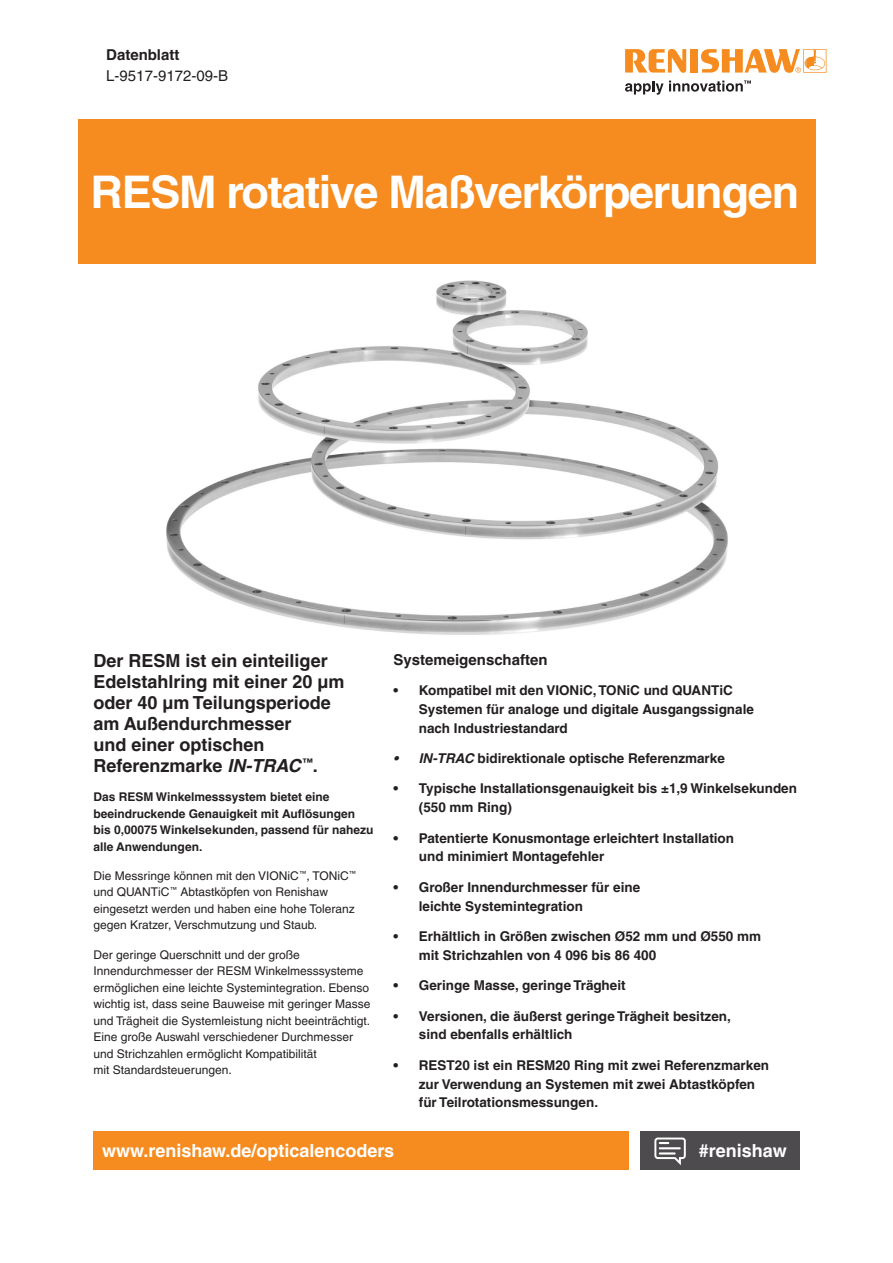
<style>
.page{position:relative;width:893px;height:1263px;background:#fff}
.page>*{position:absolute;margin:0;border:0;box-sizing:border-box;transform-origin:0 0}
.Headline_30pt_BOLD{font:700 45px "Helvetica LT Pro";letter-spacing:-.03em;color:#fff}
.Heading_4__12pt_bold{font:700 18px/21px "Helvetica LT Pro";color:#231f20}
.back_page_URL_white___hashtag{font:700 18px "Helvetica LT Pro";color:#fff}
._10pt_Body_Text_Bold{font:700 15px "Helvetica LT Pro";color:#231f20}
._10pt_Body_Text{font:15px "Helvetica LT Pro";color:#231f20}
._10pt_Body_Text-2{font:700 15px "Helvetica LT Pro";color:#231f20}
.t1{font:700 13.5px/18.8px "Helvetica LT Pro";color:#231f20}
._8pt_Body_Text{font:12px/16.5px "Helvetica LT Pro";color:#231f20}
._8pt_Body_Text_Bold{font:700 12px/16.5px "Helvetica LT Pro";color:#231f20}
.s1{font-style:italic}
</style>
<div class="page">
<div style="left:639px;top:1131px;width:160px;height:38px;background:#4d4b4d"></div>
<svg style="left:654px;top:1137px;width:32px;height:28px"></svg>
<div style="left:78px;top:119px;width:737px;height:145px;background:#f68c1f"></div>
<div style="left:94px;top:1131px;width:535px;height:38px;background:#f68c1f"></div>
<img style="left:166px;top:280px;width:562px;height:355px">
<svg style="left:625px;top:49px;width:61px;height:24px"></svg>
<div style="left:690px;top:49px;width:8px;height:24px;background:#f68c1f"></div>
<svg style="left:701px;top:49px;width:125px;height:24px"></svg>
<svg style="left:625px;top:80px;width:126px;height:15px"></svg>
<p class="_10pt_Body_Text-2" style="left:106px;top:45px;width:75px">Datenblatt</p>
<p class="_10pt_Body_Text" style="left:106px;top:67px;width:123px">L-9517-9172-09-B</p>
<p class="Headline_30pt_BOLD" style="left:91px;top:164px;width:710px">RESM rotative Maßverkörperungen</p>
<p class="Heading_4__12pt_bold" style="left:94px;top:650px;width:253px">Der RESM ist ein einteiliger<br>Edelstahlring mit einer 20 µm oder 40 µm Teilungsperiode am Außendurchmesser<br>und einer optischen<br>Referenzmarke <span class="s1">IN-TRAC</span> <sup>™</sup>.</p>
<p class="_8pt_Body_Text_Bold" style="left:94px;top:788px;width:281px">Das RESM Winkelmesssystem bietet eine beeindruckende Genauigkeit mit Auflösungen bis 0,00075 Winkelsekunden, passend für nahezu alle Anwendungen.</p>
<p class="_8pt_Body_Text" style="left:94px;top:867px;width:264px">Die Messringe können mit den VIONiC<sup>™</sup>, TONiC<sup>™ </sup>und QUANTiC <sup>™</sup> Abtastköpfen von Renishaw eingesetzt werden und haben eine hohe Toleranz gegen Kratzer, Verschmutzung und Staub.</p>
<p class="_8pt_Body_Text" style="left:94px;top:946px;width:278px">Der geringe Querschnitt und der große Innendurchmesser der RESM Winkelmesssysteme ermöglichen eine leichte Systemintegration. Ebenso wichtig ist, dass seine Bauweise mit geringer Masse und Trägheit die Systemleistung nicht beeinträchtigt.<br>Eine große Auswahl verschiedener Durchmesser und Strichzahlen ermöglicht Kompatibilität<br>mit Standardsteuerungen.</p>
<p class="_10pt_Body_Text_Bold" style="left:393px;top:650px;width:156px">Systemeigenschaften</p>
<p class="t1" style="left:419px;top:681px;width:337px;text-indent:-26px">• Kompatibel mit den VIONiC, TONiC und QUANTiC<br>Systemen für analoge und digitale Ausgangssignale nach Industriestandard</p>
<p class="t1" style="left:393px;top:749px;width:333px"><span class="s1">• IN-TRAC</span> bidirektionale optische Referenzmarke</p>
<p class="t1" style="left:419px;top:779px;width:380px;text-indent:-26px">• Typische Installationsgenauigkeit bis ±1,9 Winkelsekunden (550 mm Ring)</p>
<p class="t1" style="left:419px;top:828px;width:317px;text-indent:-26px">• Patentierte Konusmontage erleichtert Installation und minimiert Montagefehler</p>
<p class="t1" style="left:419px;top:878px;width:223px;text-indent:-26px">• Großer Innendurchmesser für eine leichte Systemintegration</p>
<p class="t1" style="left:419px;top:927px;width:344px;text-indent:-26px">• Erhältlich in Größen zwischen Ø52 mm und Ø550 mm mit Strichzahlen von 4 096 bis 86 400</p>
<p class="t1" style="left:393px;top:976px;width:234px">• Geringe Masse, geringe Trägheit</p>
<p class="t1" style="left:419px;top:1006px;width:314px;text-indent:-26px">• Versionen, die äußerst geringe Trägheit besitzen, sind ebenfalls erhältlich</p>
<p class="t1" style="left:419px;top:1056px;width:352px;text-indent:-26px">• REST20 ist ein RESM20 Ring mit zwei Referenzmarken zur Verwendung an Systemen mit zwei Abtastköpfen für Teilrotationsmessungen.</p>
<p class="back_page_URL_white___hashtag" style="left:102px;top:1139px;width:294px">www.renishaw.de/opticalencoders</p>
<h2 class="back_page_URL_white___hashtag" style="left:699px;top:1139px;width:89px">#renishaw</h2>
</div>
